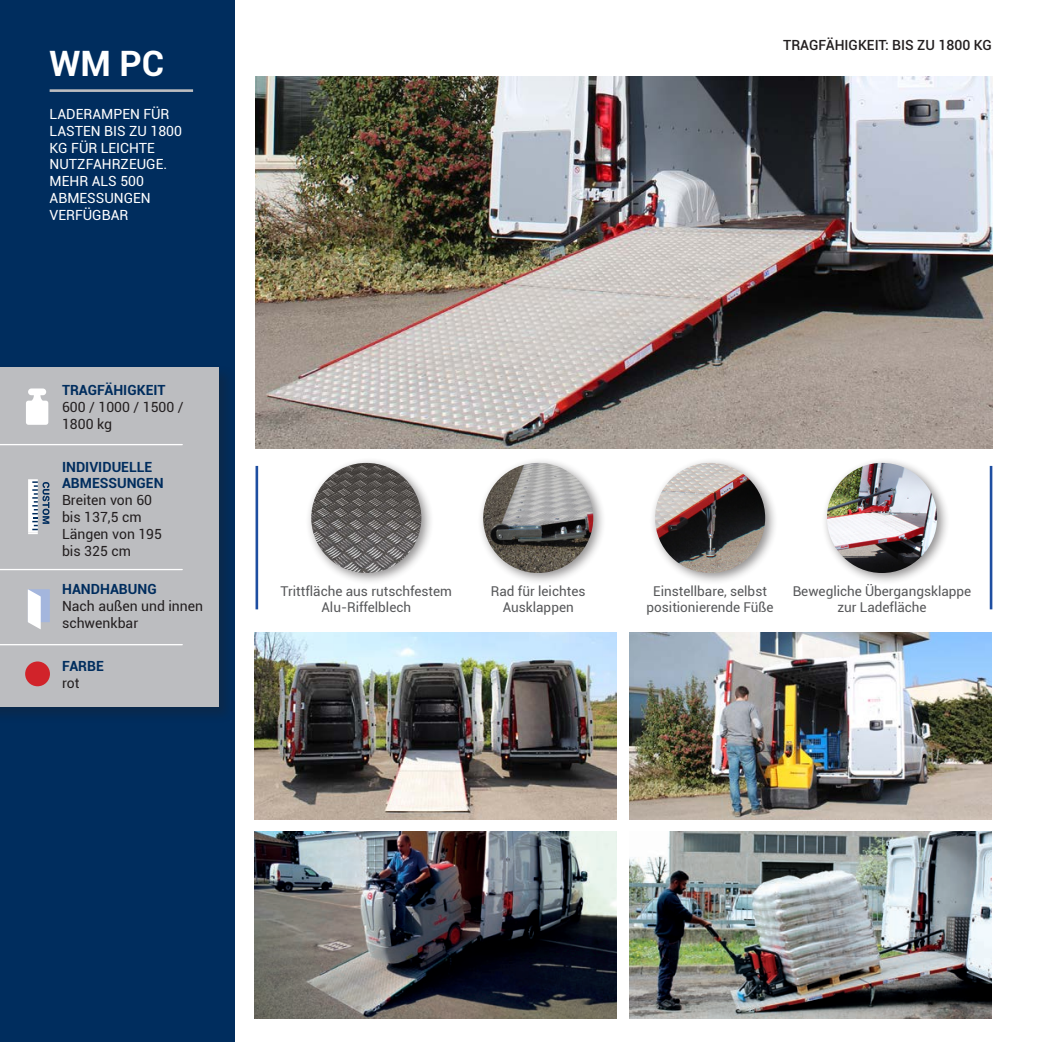
<style>
.page{position:relative;width:1042px;height:1042px;background:#fff}
.page>*{position:absolute;margin:0;border:0;box-sizing:border-box;transform-origin:0 0}
.t1{font:700 35px "Roboto";color:#fff}
.t2{font:14px/16.8px "Roboto";color:#231f20}
.t3{font:14px/16.8px "Roboto";color:#fff}
.t4{font:700 14px/16.8px "Roboto";color:#002d5e}
.t5{font:500 14px "Roboto";color:#231f20}
.t6{font:13.47px/16.3px "Roboto";color:#57585a;text-align:center}
</style>
<div class="page">
<div style="left:0;top:0;width:234px;height:1042px;background:#002d5e"></div>
<hr style="left:50px;top:89px;width:143px;height:3px;background:#bcbdc0">
<hr style="left:255px;top:466px;width:3px;height:143px;background:#1e4ea1">
<hr style="left:990px;top:466px;width:2px;height:143px;background:#1e4ea1">
<img style="left:255px;top:76px;width:737px;height:373px">
<div style="left:305px;top:457px;width:129px;height:128px;background:#231f20;opacity:.5"></div>
<img style="left:311px;top:463px;width:110px;height:110px;border-radius:55px">
<div style="left:477px;top:457px;width:129px;height:128px;background:#231f20;opacity:.5"></div>
<img style="left:483px;top:463px;width:110px;height:110px;border-radius:55px">
<div style="left:649px;top:457px;width:129px;height:128px;background:#231f20;opacity:.5"></div>
<img style="left:655px;top:463px;width:110px;height:110px;border-radius:55px">
<div style="left:0;top:364px;width:235px;height:360px;background:#231f20;opacity:.3"></div>
<div style="left:0;top:367px;width:218px;height:340px;background:#bcbdc0"></div>
<hr style="left:0;top:444px;width:182px;height:1px;background:#fff">
<hr style="left:0;top:569px;width:182px;height:1px;background:#fff">
<hr style="left:0;top:644px;width:182px;height:1px;background:#fff">
<img style="left:255px;top:832px;width:362px;height:187px">
<img style="left:629px;top:832px;width:362px;height:187px">
<img style="left:255px;top:632px;width:362px;height:187px">
<img style="left:629px;top:632px;width:362px;height:187px">
<div style="left:821px;top:457px;width:128px;height:128px;background:#231f20;opacity:.5"></div>
<img style="left:827px;top:463px;width:110px;height:110px;border-radius:55px">
<div style="left:25px;top:661px;width:25px;height:25px;background:#d1232a;border-radius:50%"></div>
<svg style="left:26px;top:388px;width:22px;height:37px"></svg>
<div style="left:28px;top:479px;width:10px;height:53px;background:#fff"></div>
<svg style="left:28px;top:481px;width:21px;height:53px"></svg>
<div style="left:28px;top:589px;width:22px;height:33px;background:#a4b6dd"></div>
<svg style="left:28px;top:589px;width:13px;height:40px"></svg>
<p class="t1" style="left:50px;top:39px;width:116px">WM PC</p>
<p class="t3" style="left:50px;top:105px;width:134px">LADERAMPEN FÜR<br>LASTEN BIS ZU 1800<br>KG FÜR LEICHTE<br>NUTZFAHRZEUGE.<br>MEHR ALS 500<br>ABMESSUNGEN<br>VERFÜGBAR</p>
<p class="t4" style="left:62px;top:381px;width:105px">TRAGFÄHIGKEIT</p>
<p class="t2" style="left:62px;top:398px;width:123px">600 / 1000 / 1500 /<br>1800 kg</p>
<p class="t4" style="left:62px;top:458px;width:103px">INDIVIDUELLE<br>ABMESSUNGEN</p>
<p class="t2" style="left:62px;top:491px;width:92px">Breiten von 60</p>
<p class="t2" style="left:62px;top:508px;width:81px">bis 137,5 cm</p>
<p class="t2" style="left:62px;top:525px;width:102px">Längen von 195 bis 325 cm</p>
<p class="t4" style="left:62px;top:580px;width:96px">HANDHABUNG</p>
<p class="t2" style="left:62px;top:597px;width:143px">Nach außen und innen schwenkbar</p>
<p class="t4" style="left:62px;top:657px;width:43px">FARBE</p>
<p class="t2" style="left:62px;top:673px;width:19px">rot</p>
<p class="t5" style="left:783px;top:35px;width:210px">TRAGFÄHIGKEIT: BIS ZU 1800 KG</p>
<p class="t6" style="left:281px;top:583px;width:173px">Trittfläche aus rutschfestem<br>Alu-Riffelblech</p>
<p class="t6" style="left:491px;top:583px;width:96px">Rad für leichtes<br>Ausklappen</p>
<p class="t6" style="left:646px;top:583px;width:129px">Einstellbare, selbst positionierende Füße</p>
<p class="t6" style="left:793px;top:583px;width:180px">Bewegliche Übergangsklappe zur Ladefläche</p>
</div>
